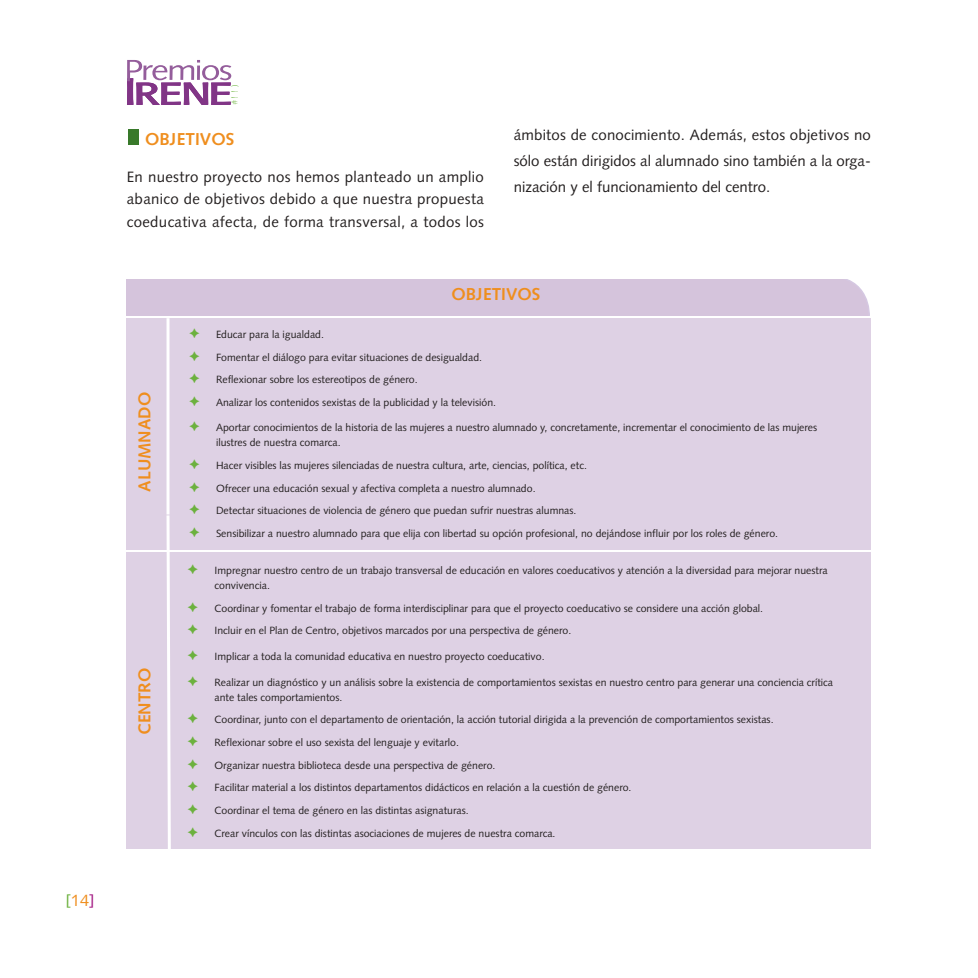
<style>
.page{position:relative;width:978px;height:978px;background:#fff}
.page>*{position:absolute;margin:0;border:0;box-sizing:border-box;transform-origin:0 0}
.t1{font:700 17.25px "Syntax";color:#ef8e1e}
.t2{font:16.5px "Syntax";color:#ef8e1e}
.t3{font:15px/22.2px "Syntax";letter-spacing:.01em;color:#231f1f;text-align:justify}
.t4{font:10.5px/22.6px "Syntax";color:#231f1f}
.s1{color:#6cb13e}
.s2{color:#a31982}
</style>
<div class="page">
<div style="left:128px;top:130px;width:11px;height:15px;background:#38792a"></div>
<div style="left:127px;top:279px;width:743px;height:36px;background:#d5c4dc"></div>
<div style="left:127px;top:318px;width:744px;height:231px;background:#ded1e4"></div>
<hr style="left:167px;top:318px;width:3px;height:197px;background:#fff">
<div style="left:127px;top:552px;width:744px;height:296px;background:#ded1e4"></div>
<svg style="left:165px;top:512px;width:7px;height:337px"></svg>
<svg style="left:127px;top:60px;width:105px;height:45px"></svg>
<h2 class="t2" style="left:65px;top:894px;width:31px"><span class="s1">[</span>14<span class="s2">]</span></h2>
<h1 class="t1" style="left:145px;top:132px;width:91px">OBJETIVOS</h1>
<h3 class="t3" style="left:127px;top:167px;width:359px">En nuestro proyecto nos hemos planteado un amplio abanico de objetivos debido a que nuestra propuesta coeducativa afecta, de forma transversal, a todos los</h3>
<h3 class="t3" style="left:514px;top:123px;width:359px;line-height:26.2px">ámbitos de conocimiento. Además, estos objetivos no sólo están dirigidos al alumnado sino también a la orga&shy;nización y el funcionamiento del centro.</h3>
<h1 class="t1" style="left:138px;top:492px;width:101px;rotate:-90deg">ALUMNADO</h1>
<h1 class="t1" style="left:138px;top:735px;width:69px;rotate:-90deg">CENTRO</h1>
<h1 class="t1" style="left:451px;top:287px;width:91px">OBJETIVOS</h1>
<p class="t4" style="left:216px;top:324px;width:282px">Educar para la igualdad.<br>Fomentar el diálogo para evitar situaciones de desigualdad.<br>Reflexionar sobre los estereotipos de género.<br>Analizar los contenidos sexistas de la publicidad y la televisión.</p>
<p class="t4" style="left:216px;top:421px;width:603px;line-height:15px">Aportar conocimientos de la historia de las mujeres a nuestro alumnado y, concretamente, incrementar el conocimiento de las mujeres ilustres de nuestra comarca.</p>
<p class="t4" style="left:216px;top:455px;width:563px">Hacer visibles las mujeres silenciadas de nuestra cultura, arte, ciencias, política, etc.<br>Ofrecer una educación sexual y afectiva completa a nuestro alumnado.<br>Detectar situaciones de violencia de género que puedan sufrir nuestras alumnas.<br>Sensibilizar a nuestro alumnado para que elija con libertad su opción profesional, no dejándose influir por los roles de género.</p>
<p class="t4" style="left:215px;top:564px;width:615px;line-height:15px">Impregnar nuestro centro de un trabajo transversal de educación en valores coeducativos y atención a la diversidad para mejorar nuestra convivencia.</p>
<p class="t4" style="left:215px;top:598px;width:550px">Coordinar y fomentar el trabajo de forma interdisciplinar para que el proyecto coeducativo se considere una acción global.<br>Incluir en el Plan de Centro, objetivos marcados por una perspectiva de género.</p>
<p class="t4" style="left:215px;top:646px;width:332px">Implicar a toda la comunidad educativa en nuestro proyecto coeducativo.</p>
<p class="t4" style="left:215px;top:676px;width:620px;line-height:15px">Realizar un diagnóstico y un análisis sobre la existencia de comportamientos sexistas en nuestro centro para generar una conciencia crítica ante tales comportamientos.</p>
<p class="t4" style="left:215px;top:709px;width:561px">Coordinar, junto con el departamento de orientación, la acción tutorial dirigida a la prevención de comportamientos sexistas.<br>Reflexionar sobre el uso sexista del lenguaje y evitarlo.<br>Organizar nuestra biblioteca desde una perspectiva de género.<br>Facilitar material a los distintos departamentos didácticos en relación a la cuestión de género.<br>Coordinar el tema de género en las distintas asignaturas.<br>Crear vínculos con las distintas asociaciones de mujeres de nuestra comarca.</p>
</div>
